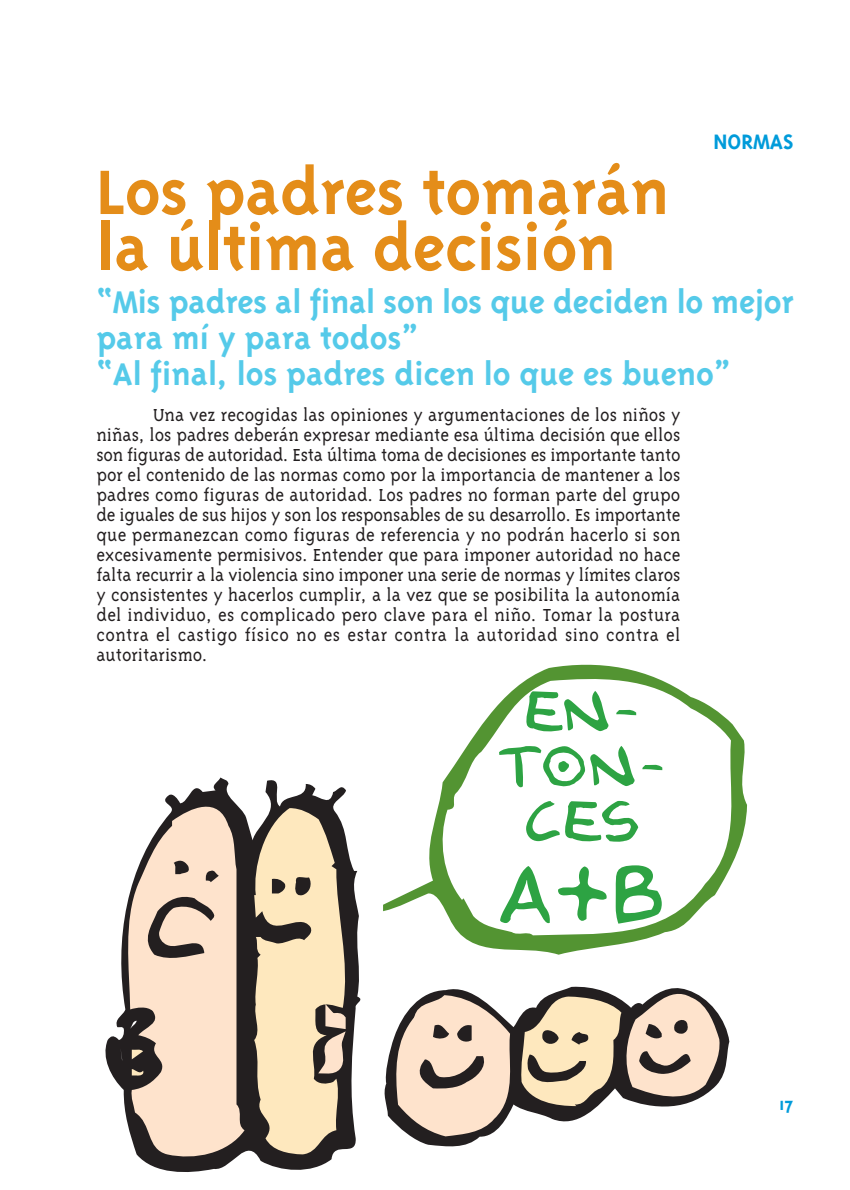
<style>
.page{position:relative;width:850px;height:1190px;background:#fff}
.page>*{position:absolute;margin:0;border:0;box-sizing:border-box;transform-origin:0 0}
.t1{font:700 72px/56px "Triplex";color:#e48d19}
.t2{font:700 36px/36px "Triplex";color:#55cae9}
.t3{font:700 24px "Triplex";color:#009bda}
.t4{font:300 20px/20px "Triplex Serif";letter-spacing:.02em;color:#231f20;text-align:justify}
.t5{font:700 20px "Triplex";color:#009bda}
</style>
<div class="page">
<svg style="left:383px;top:664px;width:364px;height:291px"></svg>
<svg style="left:438px;top:676px;width:305px;height:265px"></svg>
<svg style="left:105px;top:777px;width:256px;height:395px"></svg>
<svg style="left:123px;top:795px;width:122px;height:365px;background:#cab7a8"></svg>
<svg style="left:174px;top:859px;width:17px;height:15px"></svg>
<svg style="left:205px;top:869px;width:14px;height:13px"></svg>
<svg style="left:141px;top:894px;width:74px;height:68px;background:#bda999"></svg>
<svg style="left:384px;top:986px;width:345px;height:161px"></svg>
<svg style="left:130px;top:1021px;width:7px;height:8px"></svg>
<svg style="left:253px;top:808px;width:103px;height:346px;background:#bfaf93"></svg>
<svg style="left:121px;top:1048px;width:1px;height:13px"></svg>
<svg style="left:132px;top:1049px;width:11px;height:10px"></svg>
<svg style="left:394px;top:990px;width:330px;height:151px"></svg>
<svg style="left:132px;top:1069px;width:13px;height:7px"></svg>
<svg style="left:500px;top:866px;width:50px;height:57px"></svg>
<svg style="left:558px;top:866px;width:49px;height:55px"></svg>
<svg style="left:614px;top:865px;width:48px;height:59px"></svg>
<svg style="left:526px;top:800px;width:112px;height:42px"></svg>
<svg style="left:499px;top:744px;width:136px;height:46px"></svg>
<svg style="left:642px;top:763px;width:20px;height:7px"></svg>
<svg style="left:525px;top:691px;width:83px;height:41px"></svg>
<svg style="left:616px;top:708px;width:20px;height:7px"></svg>
<h1 class="t1" style="left:96px;top:169px;width:574px">Los padres tomarán la última decisión</h1>
<p class="t3" style="left:713px;top:132px;width:82px">NORMAS</p>
<h2 class="t2" style="left:96px;top:287px;width:699px">“Mis padres al final son los que deciden lo mejor para mí y para todos”<br>“Al final, los padres dicen lo que es bueno”</h2>
<p class="t4" style="left:96px;top:406px;width:586px;text-indent:57px">Una vez recogidas las opiniones y argumentaciones de los niños y niñas, los padres deberán expresar mediante esa última decisión que ellos son figuras de autoridad. Esta última toma de decisiones es importante tanto por el contenido de las normas como por la importancia de mantener a los padres como figuras de autoridad. Los padres no forman parte del grupo de iguales de sus hijos y son los responsables de su desarrollo. Es importante que permanezcan como figuras de referencia y no podrán hacerlo si son excesivamente permisivos. Entender que para imponer autoridad no hace falta recurrir a la violencia sino imponer una serie de normas y límites claros y consistentes y hacerlos cumplir, a la vez que se posibilita la autonomía del individuo, es complicado pero clave para el niño. Tomar la postura contra el castigo físico no es estar contra la autoridad sino contra el autoritarismo.</p>
<p class="t5" style="left:779px;top:1095px;width:16px">17</p>
</div>
